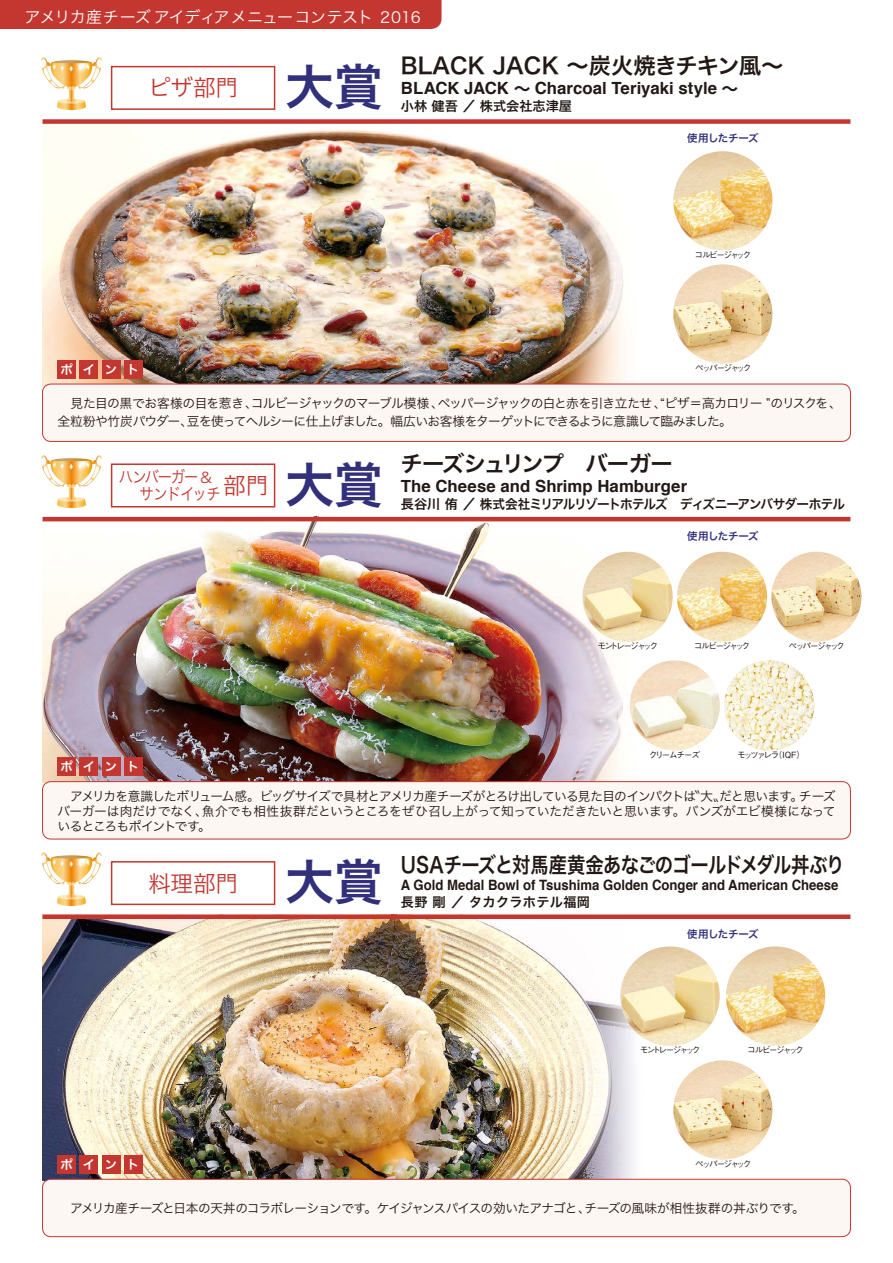
<style>
.page{position:relative;width:893px;height:1263px;background:#fff}
.page>*{position:absolute;margin:0;border:0;box-sizing:border-box;transform-origin:0 0}
.t1{font:49.05px "Hira Kaku Pro N W6";color:#32307b}
.t2{font:22.5px "Hira Kaku Pro N W3";color:#c33730}
.t3{font:22.35px "Hira Kaku Pro N W6";color:#221815}
.t4{font:22.35px "Hira Kaku Pro N W6";letter-spacing:-.07em;color:#221815}
.t5{font:21.6px "Hira Kaku Pro N W6";letter-spacing:-.045em;color:#221815;scale:.85 1}
.t6{font:700 16.8px "Helvetica";color:#221815}
.t7{font:16.35px "Hira Kaku Pro N W3";letter-spacing:-.075em;color:#c33730;scale:.87 1}
.t8{font:16.05px "Hira Kaku Pro N W3";letter-spacing:-.045em;color:#fff}
.t9{font:14.7px "Hira Kaku Pro N W3";color:#c33730}
.t10{font:700 14.25px "Helvetica";color:#221815;scale:.92 1}
.t11{font:13.2px "Hira Kaku Pro N W6";letter-spacing:-.065em;color:#221815}
.t12{font:13.2px "Hira Kaku Pro N W6";letter-spacing:.025em;color:#221815}
.t13{font:13.2px "Hira Kaku Pro N W6";letter-spacing:-.005em;color:#221815}
.t14{font:12.75px/15px "Hira Kaku Pro N W3";letter-spacing:-.055em;color:#221815}
.t15{font:12.75px "Hira Kaku Pro N W3";letter-spacing:-.015em;color:#221815}
.t16{font:12.75px "Hira Kaku Pro N W3";letter-spacing:-.035em;color:#221815}
.t17{font:12.3px "Hira Kaku Pro N W6";color:#fff}
.t18{font:10.5px "Hira Kaku Pro N W6";letter-spacing:-.04em;color:#32307b}
.t19{font:500 8.55px "Gothic BBB Pr 6 N";letter-spacing:-.205em;color:#221815}
.t20{font:500 8.55px "Gothic BBB Pr 6 N";letter-spacing:-.225em;color:#221815}
.t21{font:500 8.55px "Gothic BBB Pr 6 N";letter-spacing:-.145em;color:#221815}
.s1{font-size:15.15px}
.s2{font-family:"Koz Go Pr 6 N"}
.s3{font-size:18px}
</style>
<div class="page">
<img style="left:43px;top:124px;width:804px;height:261px">
<img style="left:43px;top:521px;width:807px;height:262px">
<img style="left:43px;top:919px;width:804px;height:261px">
<img style="left:41px;top:57px;width:61px;height:53px">
<img style="left:41px;top:455px;width:61px;height:52px">
<img style="left:41px;top:852px;width:61px;height:53px">
<div style="left:111px;top:66px;width:164px;height:44px;border:2px solid #c33730"></div>
<div style="left:43px;top:119px;width:807px;height:5px;background:#c33730"></div>
<hr style="left:43px;top:517px;width:807px;height:4px;background:#c33730">
<div style="left:43px;top:914px;width:807px;height:5px;background:#c33730"></div>
<img style="left:673px;top:151px;width:99px;height:99px;border-radius:49px">
<img style="left:673px;top:264px;width:99px;height:100px;border-radius:50px">
<img style="left:673px;top:1060px;width:99px;height:99px;border-radius:50px">
<div style="left:43px;top:384px;width:807px;height:57px;background:#fdf7f4;border-radius:9px"></div>
<div style="left:42px;top:384px;width:809px;height:58px;border:1px solid #c33730;border-radius:9px"></div>
<div style="left:43px;top:782px;width:807px;height:57px;background:#fdf7f4;border-radius:9px"></div>
<div style="left:42px;top:781px;width:809px;height:58px;border:1px solid #c33730;border-radius:9px"></div>
<div style="left:43px;top:1179px;width:807px;height:58px;background:#fdf7f4;border-radius:9px"></div>
<div style="left:42px;top:1179px;width:809px;height:58px;border:1px solid #c33730;border-radius:9px"></div>
<div style="left:57px;top:360px;width:19px;height:18px;background:#c33730"></div>
<div style="left:80px;top:360px;width:18px;height:18px;background:#c33730"></div>
<div style="left:102px;top:360px;width:18px;height:18px;background:#c33730"></div>
<div style="left:124px;top:360px;width:18px;height:18px;background:#c33730"></div>
<div style="left:57px;top:757px;width:19px;height:19px;background:#c33730"></div>
<div style="left:80px;top:757px;width:18px;height:19px;background:#c33730"></div>
<div style="left:102px;top:757px;width:18px;height:19px;background:#c33730"></div>
<div style="left:124px;top:757px;width:18px;height:19px;background:#c33730"></div>
<div style="left:57px;top:1155px;width:19px;height:18px;background:#c33730"></div>
<div style="left:80px;top:1155px;width:18px;height:18px;background:#c33730"></div>
<div style="left:102px;top:1155px;width:18px;height:18px;background:#c33730"></div>
<div style="left:124px;top:1155px;width:18px;height:18px;background:#c33730"></div>
<img style="left:620px;top:946px;width:100px;height:100px;border-radius:49px">
<img style="left:726px;top:946px;width:99px;height:100px;border-radius:49px">
<div style="left:111px;top:861px;width:164px;height:44px;border:2px solid #c33730"></div>
<div style="left:0;top:0;width:441px;height:29px;background:#c33730"></div>
<div style="left:111px;top:463px;width:164px;height:44px;border:2px solid #c33730"></div>
<img style="left:677px;top:552px;width:90px;height:90px;border-radius:44px">
<img style="left:583px;top:552px;width:90px;height:90px;border-radius:45px">
<img style="left:771px;top:552px;width:90px;height:90px;border-radius:45px">
<img style="left:724px;top:660px;width:90px;height:90px;border-radius:45px">
<img style="left:630px;top:660px;width:90px;height:90px;border-radius:45px">
<p class="t8" style="left:25px;top:3px;width:398px">アメリカ産チーズアイディアメニューコンテスト <span class="s1">2016</span></p>
<h2 class="t2" style="left:148px;top:68px;width:92px">ピザ部門</h2>
<p class="t17" style="left:61px;top:358px;width:14px">ポ</p>
<p class="t17" style="left:83px;top:358px;width:14px">イ</p>
<p class="t17" style="left:105px;top:358px;width:14px">ン</p>
<p class="t17" style="left:127px;top:358px;width:14px">ト</p>
<h1 class="t1" style="left:285px;top:42px;width:100px">大賞</h1>
<h3 class="t3" style="left:401px;top:46px;width:384px">BLACK JACK ～炭火焼きチキン風~</h3>
<p class="t13" style="left:401px;top:94px;width:173px">小林健吾／株式会社志津屋</p>
<h3 class="t6" style="left:401px;top:75px;width:339px">BLACK JACK <span class="s2">〜</span> Charcoal Teriyaki style <span class="s2">〜</span></h3>
<p class="t18" style="left:687px;top:129px;width:73px">使用したチーズ</p>
<p class="t19" style="left:694px;top:248px;width:58px">コルビージャック</p>
<p class="t19" style="left:695px;top:361px;width:58px">ペッパージャック</p>
<p class="t14" style="left:438px;top:395px;width:406px">ペッパージャックの白と赤を引き立たせ、“ピザ＝高カロリー ”のリスクを、</p>
<p class="t14" style="left:251px;top:395px;width:195px">コルビージャックのマーブル模様、</p>
<p class="t14" style="left:187px;top:393px;width:547px;line-height:18px;text-indent:-129px">　見た目の黒でお客様の目を惹き、<br>豆を使ってヘルシーに仕上げました。幅広いお客様をターゲットにできるように意識して臨みました。</p>
<p class="t16" style="left:57px;top:410px;width:137px">全粒粉や竹炭パウダー、</p>
<p class="t7" style="left:119px;top:463px;width:93px">ハンバーガー</p>
<h2 class="t2" style="left:223px;top:465px;width:46px">部門</h2>
<p class="t9" style="left:199px;top:464px;width:16px">&amp;</p>
<p class="t7" style="left:115px;top:479px;width:122px"><span class="s3">　</span>サンドイッチ</p>
<h1 class="t1" style="left:285px;top:440px;width:100px">大賞</h1>
<h3 class="t4" style="left:400px;top:443px;width:274px">チーズシュリンプ　バーガー</h3>
<h3 class="t6" style="left:401px;top:472px;width:288px">The Cheese and Shrimp Hamburger</h3>
<p class="t11" style="left:401px;top:492px;width:446px">長谷川侑／株式会社ミリアルリゾートホテルズ　ディズニーアンバサダーホテル</p>
<p class="t18" style="left:687px;top:526px;width:73px">使用したチーズ</p>
<p class="t17" style="left:61px;top:755px;width:14px">ポ</p>
<p class="t17" style="left:83px;top:755px;width:14px">イ</p>
<p class="t17" style="left:105px;top:755px;width:14px">ン</p>
<p class="t17" style="left:127px;top:755px;width:14px">ト</p>
<p class="t20" style="left:597px;top:639px;width:62px">モントレージャック</p>
<p class="t19" style="left:694px;top:639px;width:58px">コルビージャック</p>
<p class="t19" style="left:789px;top:639px;width:58px">ペッパージャック</p>
<p class="t21" style="left:649px;top:748px;width:53px">クリームチーズ</p>
<p class="t19" style="left:774px;top:748px;width:33px">（IQF(</p>
<p class="t19" style="left:737px;top:748px;width:43px">モッツァレラ</p>
<p class="t14" style="left:202px;top:787px;width:635px;text-indent:-131px">アメリカを意識したボリューム感。ビッグサイズで具材とアメリカ産チーズがとろけ出している見た目のインパクトは<br>魚介でも相性抜群だというところをぜひ召し上がって知っていただきたいと思います。バンズがエビ模様になって</p>
<p class="t14" style="left:799px;top:787px;width:38px">チーズ</p>
<p class="t14" style="left:687px;top:787px;width:40px">〝大〟</p>
<p class="t14" style="left:719px;top:787px;width:85px">だと思います。</p>
<p class="t14" style="left:57px;top:802px;width:155px">バーガーは肉だけでなく、いるところもポイントです。</p>
<h2 class="t2" style="left:148px;top:863px;width:92px">料理部門</h2>
<p class="t17" style="left:61px;top:1153px;width:14px">ポ</p>
<p class="t17" style="left:83px;top:1153px;width:14px">イ</p>
<p class="t17" style="left:105px;top:1153px;width:14px">ン</p>
<p class="t17" style="left:127px;top:1153px;width:14px">ト</p>
<h1 class="t1" style="left:285px;top:837px;width:100px">大賞</h1>
<h3 class="t5" style="left:401px;top:845px;width:523px">USAチーズと対馬産黄金あなごのゴールドメダル丼ぶり</h3>
<p class="t10" style="left:401px;top:874px;width:477px">A Gold Medal Bowl of Tsushima Golden Conger and American Cheese</p>
<p class="t12" style="left:401px;top:890px;width:191px">長野剛／タカクラホテル福岡</p>
<p class="t18" style="left:687px;top:924px;width:73px">使用したチーズ</p>
<p class="t20" style="left:640px;top:1043px;width:62px">モントレージャック</p>
<p class="t19" style="left:747px;top:1043px;width:58px">コルビージャック</p>
<p class="t19" style="left:695px;top:1157px;width:58px">ペッパージャック</p>
<p class="t14" style="left:57px;top:1200px;width:535px">　アメリカ産チーズと日本の天丼のコラボレーションです。ケイジャンスパイスの効いたアナゴと、</p>
<p class="t15" style="left:584px;top:1197px;width:222px">チーズの風味が相性抜群の丼ぶりです。</p>
</div>
